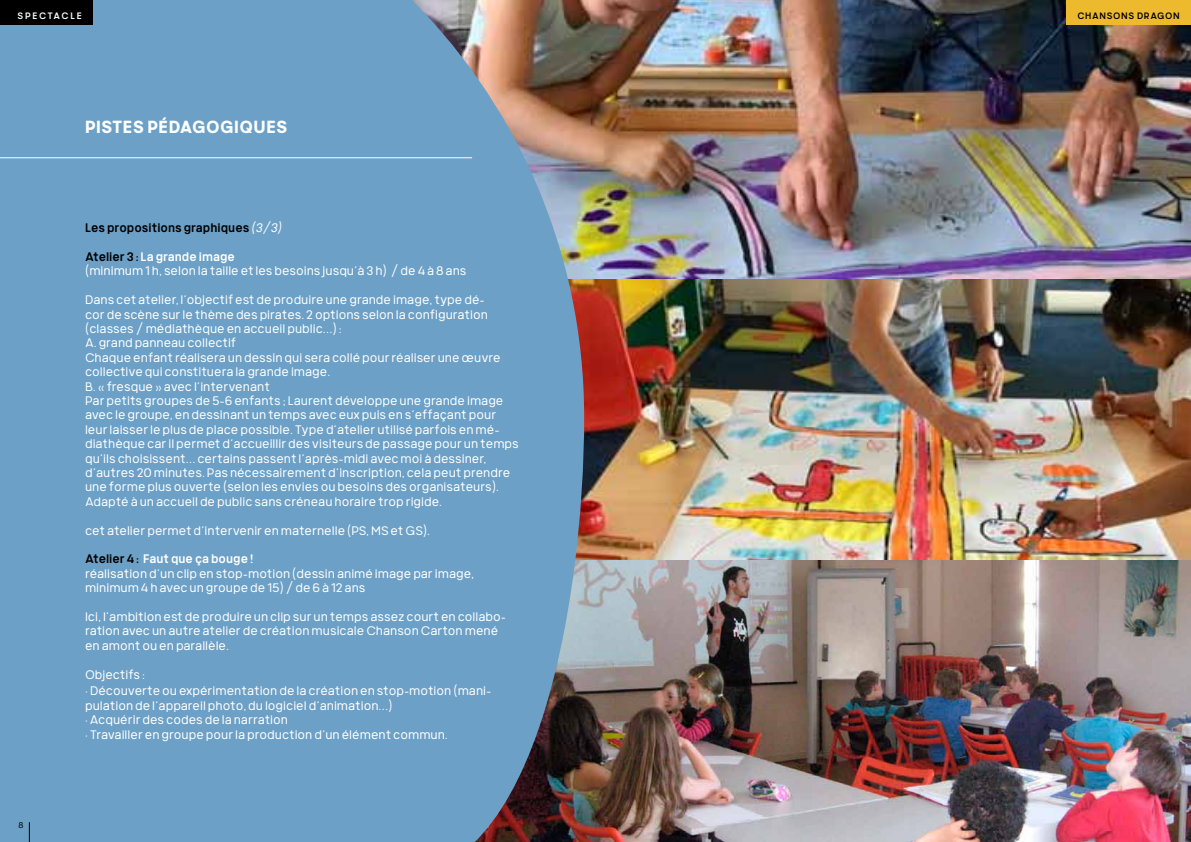
<style>
.page{position:relative;width:1191px;height:842px;background:#fff}
.page>*{position:absolute;margin:0;border:0;box-sizing:border-box;transform-origin:0 0}
.t1{font:700 17px "Mula";letter-spacing:.03em;color:#fff}
.t2{font:300 12px/14.4px "Mula";color:#fff}
.t3{font:12px "Mula";color:#000}
.t4{font:9px "Mula";letter-spacing:.075em;color:#000}
.t5{font:9px "Mula";letter-spacing:.185em;color:#fff}
.t6{font:300 8px "Mula";color:#000}
.s1{font-weight:300;font-style:italic;color:#fff}
.s2{font-weight:400;color:#000}
.s3{font-weight:400}
</style>
<div class="page">
<img style="left:584px;top:279px;width:607px;height:282px">
<img style="left:584px;top:561px;width:607px;height:281px">
<img style="left:584px;top:0;width:607px;height:278px">
<svg style="left:357px;top:0;width:227px;height:842px;background:#7096b3"></svg>
<div style="left:0;top:0;width:357px;height:842px;background:#6ca0c6"></div>
<div style="left:0;top:0;width:93px;height:25px;background:#000"></div>
<div style="left:1066px;top:0;width:125px;height:25px;background:#edba2d"></div>
<hr style="left:0;top:157px;width:472px;height:1px;background:#fff">
<svg style="left:29px;top:822px;width:1px;height:20px"></svg>
<p class="t5" style="left:18px;top:10px;width:66px">spectacl e</p>
<p class="t4" style="left:1077px;top:10px;width:104px">Chansons dragon</p>
<h1 class="t1" style="left:85px;top:116px;width:202px">PISTES PÉDAGOGIQUES</h1>
<p class="t6" style="left:20px;top:820px;width:6px">7</p>
<p class="t6" style="left:18px;top:820px;width:6px">8</p>
<p class="t3" style="left:85px;top:220px;width:198px">Les propositions graphiques <span class="s1">(3/3)</span></p>
<p class="t2" style="left:85px;top:249px;width:383px"><span class="s2">Atelier 3 :</span> <span class="s3">La grande image<br></span>(minimum 1 h, selon la taille et les besoins jusqu’à 3 h) / de 4 à 8 ans</p>
<p class="t2" style="left:85px;top:292px;width:435px">Dans cet atelier, l’objectif est de produire une grande image, type dé -<br>cor de scène sur le thème des pirates. 2 options selon la configuration (classes / médiathèque en accueil public…) :<br>A. grand panneau collectif<br>Chaque enfant réalisera un dessin qui sera collé pour réaliser une œuvre collective qui constituera la grande image.<br>B. « fresque » avec l’intervenant<br>Par petits groupes de 5-6 enfants ; Laurent développe une grande image avec le groupe, en dessinant un temps avec eux puis en s’effaçant pour leur laisser le plus de place possible. Type d’atelier utilisé parfois en mé - diathèque car il permet d’accueillir des visiteurs de passage pour un temps qu’ils choisissent… certains passent l’après-midi avec moi à dessiner, d’autres 20 minutes. Pas nécessairement d’inscription, cela peut prendre une forme plus ouverte (selon les envies ou besoins des organisateurs).<br>Adapté à un accueil de public sans créneau horaire trop rigide.</p>
<p class="t2" style="left:85px;top:523px;width:347px">cet atelier permet d’intervenir en maternelle (PS, MS et GS).</p>
<p class="t2" style="left:85px;top:552px;width:391px"><span class="s2">Atelier 4 :</span> <span class="s3">Faut que ça bouge !<br></span>réalisation d’un clip en stop-motion (dessin animé image par image, minimum 4 h avec un groupe de 15) / de 6 à 12 ans</p>
<p class="t2" style="left:85px;top:609px;width:422px">Ici, l’ambition est de produire un clip sur un temps assez court en collabo - ration avec un autre atelier de création musicale Chanson Carton mené en amont ou en parallèle.</p>
<p class="t2" style="left:85px;top:667px;width:61px">Objectifs :</p>
<p class="t2" style="left:85px;top:684px;width:408px">• Découverte ou expérimentation de la création en stop-motion (mani - pulation de l’appareil photo, du logiciel d’animation…)</p>
<p class="t2" style="left:85px;top:712px;width:204px">• Acquérir des codes de la narration</p>
<p class="t2" style="left:85px;top:727px;width:364px">• Travailler en groupe pour la production d’un élément commun.</p>
</div>
